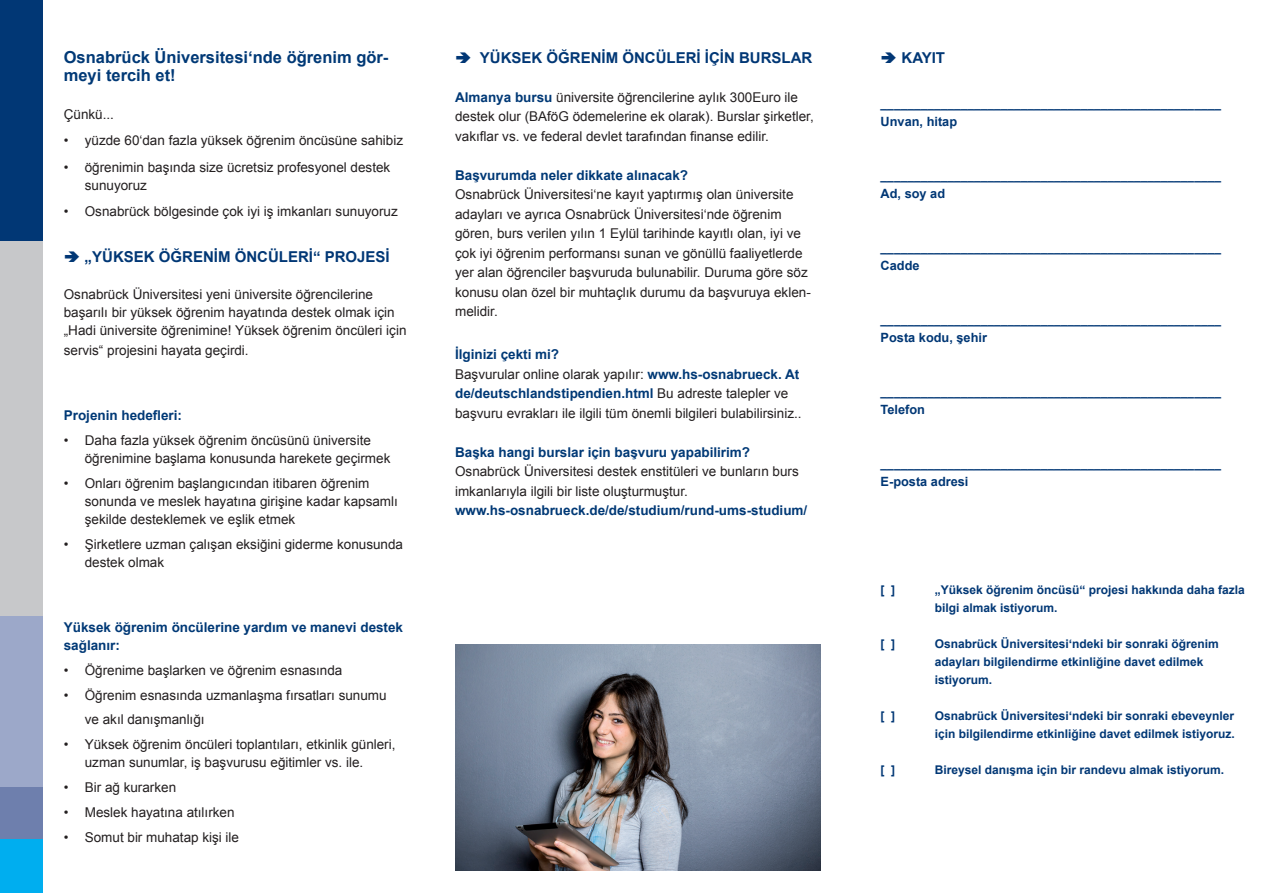
<style>
.page{position:relative;width:1276px;height:893px;background:#fff}
.page>*{position:absolute;margin:0;border:0;box-sizing:border-box;transform-origin:0 0}
.t1{font:700 16.5px/18px "Arial";color:#003976}
.t2{font:700 15px "Arial";color:#013775}
.t3{font:13.5px/19.5px "Arial";color:#231f20}
.t4{font:700 13.5px/18px "Arial";color:#003976}
.t5{font:700 12.75px "Arial";color:#013775}
.t6{font:700 12px/18px "Arial";color:#013775}
.s1{font-weight:700;color:#003976}
</style>
<div class="page">
<div style="left:0;top:235px;width:43px;height:383px;background:#c7c8ca"></div>
<div style="left:0;top:617px;width:43px;height:178px;background:#9ca8c9"></div>
<div style="left:0;top:0;width:43px;height:241px;background:#013775"></div>
<div style="left:0;top:787px;width:43px;height:85px;background:#6e7fad"></div>
<div style="left:0;top:839px;width:43px;height:54px;background:#00aeef"></div>
<img style="left:455px;top:644px;width:366px;height:226px">
<p class="t1" style="left:64px;top:49px;width:326px">Osnabrück Üniversitesi‘nde öğrenim gör&shy;meyi tercih et!</p>
<p class="t3" style="left:64px;top:104px;width:52px">Çünkü...</p>
<p class="t3" style="left:64px;top:131px;width:341px">• yüzde 60‘dan fazla yüksek öğrenim öncüsüne sahibiz</p>
<p class="t3" style="left:85px;top:158px;width:307px;line-height:18px;text-indent:-21px">• öğrenimin başında size ücretsiz profesyonel destek sunuyoruz</p>
<p class="t3" style="left:64px;top:202px;width:335px">• Osnabrück bölgesinde çok iyi iş imkanları sunuyoruz</p>
<p class="t2" style="left:85px;top:247px;width:307px">„YÜKSEK ÖĞRENİM ÖNCÜLERİ“ PROJESİ</p>
<p class="t3" style="left:64px;top:286px;width:344px;line-height:18px">Osnabrück Üniversitesi yeni üniversite öğrencilerine başarılı bir yüksek öğrenim hayatında destek olmak için „Hadi üniversite öğrenimine! Yüksek öğrenim öncüleri için</p>
<p class="t3" style="left:64px;top:340px;width:186px">servis“ projesini hayata geçirdi.</p>
<p class="t4" style="left:64px;top:407px;width:120px">Projenin hedefleri:</p>
<p class="t3" style="left:85px;top:431px;width:307px;line-height:18px;text-indent:-21px">• Daha fazla yüksek öğrenim öncüsünü üniversite öğrenimine başlama konusunda harekete geçirmek</p>
<p class="t3" style="left:85px;top:474px;width:314px;line-height:18px;text-indent:-21px">• Onları öğrenim başlangıcından itibaren öğrenim sonunda ve meslek hayatına girişine kadar kapsamlı şekilde desteklemek ve eşlik etmek</p>
<p class="t3" style="left:85px;top:535px;width:320px;line-height:18px;text-indent:-21px">• Şirketlere uzman çalışan eksiğini giderme konusunda destek olmak</p>
<p class="t4" style="left:64px;top:619px;width:341px">Yüksek öğrenim öncülerine yardım ve manevi destek sağlanır:</p>
<p class="t3" style="left:64px;top:660px;width:280px">• Öğrenime başlarken ve öğrenim esnasında</p>
<p class="t3" style="left:85px;top:683px;width:303px;line-height:24.8px;text-indent:-21px">• Öğrenim esnasında uzmanlaşma fırsatları sunumu ve akıl danışmanlığı</p>
<p class="t3" style="left:85px;top:736px;width:312px;line-height:18px;text-indent:-21px">• Yüksek öğrenim öncüleri toplantıları, etkinlik günleri, uzman sunumlar, iş başvurusu eğitimler vs. ile.</p>
<p class="t3" style="left:64px;top:778px;width:114px">• Bir ağ kurarken</p>
<p class="t3" style="left:64px;top:802px;width:172px">• Meslek hayatına atılırken</p>
<p class="t3" style="left:64px;top:827px;width:177px">• Somut bir muhatap kişi ile</p>
<p class="t2" style="left:480px;top:47px;width:334px">YÜKSEK ÖĞRENİM ÖNCÜLERİ İÇİN BURSLAR</p>
<p class="t3" style="left:455px;top:87px;width:360px"><span class="s1">Almanya bursu</span> üniversite öğrencilerine aylık 300Euro ile destek olur (BAföG ödemelerine ek olarak). Burslar şirketler, vakıflar vs. ve federal devlet tarafından finanse edilir.</p>
<p class="t4" style="left:455px;top:166px;width:234px">Başvurumda neler dikkate alınacak?</p>
<p class="t3" style="left:455px;top:185px;width:357px">Osnabrück Üniversitesi‘ne kayıt yaptırmış olan üniversite adayları ve ayrıca Osnabrück Üniversitesi‘nde öğrenim gören, burs verilen yılın 1 Eylül tarihinde kayıtlı olan, iyi ve çok iyi öğrenim performansı sunan ve gönüllü faaliyetlerde yer alan öğrenciler başvuruda bulunabilir. Duruma göre söz konusu olan özel bir muhtaçlık durumu da başvuruya eklen&shy;melidir.</p>
<p class="t3" style="left:455px;top:345px;width:348px"><span class="s1">İlginizi çekti mi?<br></span>Başvurular online olarak yapılır: <span class="s1">www.hs-osnabrueck. At de/deutschlandstipendien.html</span> Bu adreste talepler ve başvuru evrakları ile ilgili tüm önemli bilgileri bulabilirsiniz..</p>
<p class="t4" style="left:455px;top:443px;width:297px">Başka hangi burslar için başvuru yapabilirim?</p>
<p class="t3" style="left:455px;top:462px;width:345px">Osnabrück Üniversitesi destek enstitüleri ve bunların burs imkanlarıyla ilgili bir liste oluşturmuştur.</p>
<p class="t4" style="left:455px;top:502px;width:354px">www.hs-osnabrueck.de/de/studium/rund-ums-studium/</p>
<p class="t2" style="left:901px;top:47px;width:45px">KAYIT</p>
<p class="t6" style="left:880px;top:95px;width:342px">___________________________________________________</p>
<p class="t5" style="left:880px;top:113px;width:78px">Unvan, hitap</p>
<p class="t6" style="left:880px;top:167px;width:342px">___________________________________________________</p>
<p class="t5" style="left:880px;top:185px;width:66px">Ad, soy ad</p>
<p class="t6" style="left:880px;top:239px;width:342px">___________________________________________________</p>
<p class="t5" style="left:880px;top:257px;width:40px">Cadde</p>
<p class="t6" style="left:880px;top:311px;width:342px">___________________________________________________</p>
<p class="t5" style="left:880px;top:329px;width:108px">Posta kodu, şehir</p>
<p class="t6" style="left:880px;top:383px;width:342px">___________________________________________________</p>
<p class="t5" style="left:880px;top:401px;width:46px">Telefon</p>
<p class="t6" style="left:880px;top:455px;width:342px">___________________________________________________</p>
<p class="t5" style="left:880px;top:473px;width:89px">E-posta adresi</p>
<p class="t6" style="left:880px;top:581px;width:16px">[ ]</p>
<p class="t6" style="left:934px;top:581px;width:312px">„Yüksek öğrenim öncüsü“ projesi hakkında daha fazla bilgi almak istiyorum.</p>
<p class="t6" style="left:880px;top:635px;width:16px">[ ]</p>
<p class="t6" style="left:934px;top:635px;width:286px">Osnabrück Üniversitesi‘ndeki bir sonraki öğrenim adayları bilgilendirme etkinliğine davet edilmek istiyorum.</p>
<p class="t6" style="left:880px;top:707px;width:16px">[ ]</p>
<p class="t6" style="left:934px;top:707px;width:302px">Osnabrück Üniversitesi‘ndeki bir sonraki ebeveynler için bilgilendirme etkinliğine davet edilmek istiyoruz.</p>
<p class="t6" style="left:880px;top:761px;width:16px">[ ]</p>
<p class="t6" style="left:934px;top:761px;width:291px">Bireysel danışma için bir randevu almak istiyorum.</p>
</div>
